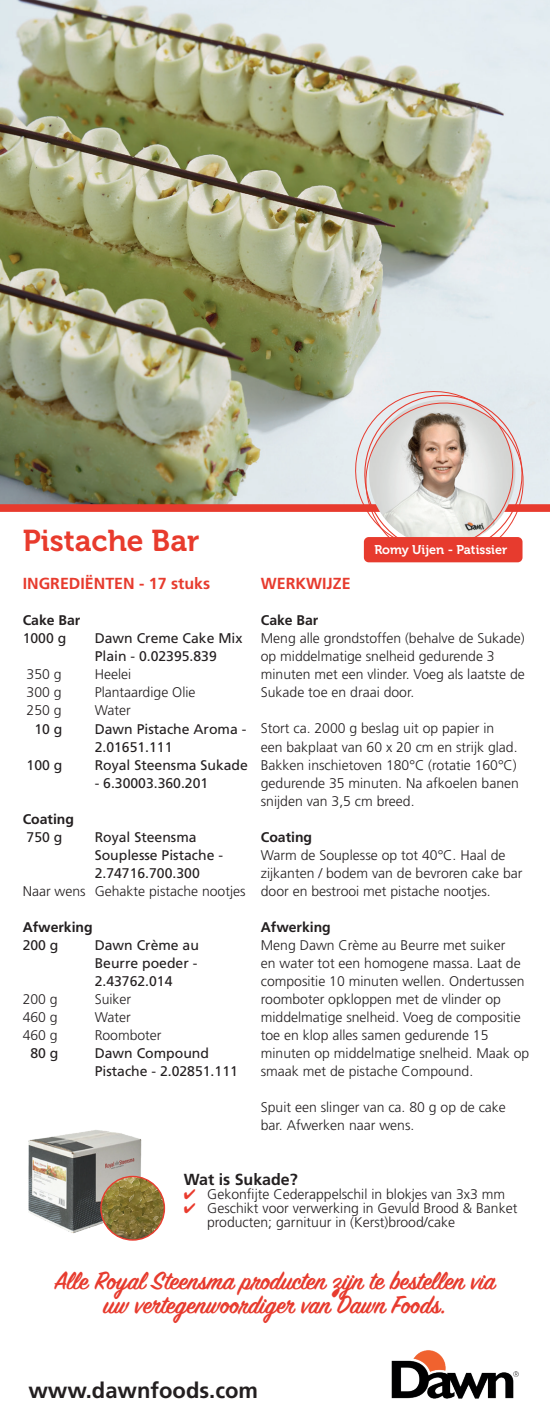
<style>
.page{position:relative;width:550px;height:1418px;background:#fff}
.page>*{position:absolute;margin:0;border:0;box-sizing:border-box;transform-origin:0 0}
.t1{font:30px "Museo 700";color:#e83b2d}
.t2{font:28px/24px "Sign Painter House Script Bd";color:#e73b2e;text-align:center}
.t3{font:700 22px "Frutiger LT Std";color:#231f20}
.t4{font:700 16px "Frutiger LT Std";color:#e73b2e}
.t5{font:700 16px "Frutiger LT Std";color:#231f20}
.t6{font:300 14px/18px "Frutiger LT Std";color:#231f20}
.t7{font:14px/18px "Frutiger LT Std";color:#231f20}
.t8{font:700 14px "Frutiger LT Std";color:#231f20}
.t9{font:12.6px "Museo 700";color:#fff}
.s1{color:#e93b2e}
</style>
<div class="page">
<img style="left:0;top:0;width:550px;height:504px">
<svg style="left:0;top:504px;width:550px;height:8px"></svg>
<img style="left:391px;top:1350px;width:128px;height:49px">
<svg style="left:345px;top:381px;width:178px;height:131px"></svg>
<svg style="left:355px;top:385px;width:177px;height:7px"></svg>
<svg style="left:355px;top:392px;width:179px;height:171px"></svg>
<div style="left:364px;top:537px;width:158px;height:25px;background:#e73b2e;border-radius:5px"></div>
<img style="left:28px;top:1130px;width:119px;height:111px">
<img style="left:101px;top:1176px;width:63px;height:63px;border-radius:32px">
<div style="left:100px;top:1175px;width:65px;height:65px;border:1px solid #e93c2f;border-radius:50%"></div>
<h1 class="t1" style="left:23px;top:524px;width:178px">Pistache Bar</h1>
<p class="t4" style="left:23px;top:574px;width:189px">INGREDIËNTEN - 17 stuks</p>
<p class="t8" style="left:23px;top:612px;width:59px">Cake Bar</p>
<p class="t7" style="left:23px;top:629px;width:45px">1000 g</p>
<p class="t7" style="left:95px;top:629px;width:149px">Dawn Creme Cake Mix<br>Plain - 0.02395.839</p>
<p class="t6" style="left:27px;top:666px;width:37px">350 g</p>
<p class="t6" style="left:95px;top:666px;width:38px">Heelei</p>
<p class="t6" style="left:27px;top:684px;width:37px">300 g</p>
<p class="t6" style="left:95px;top:684px;width:102px">Plantaardige Olie</p>
<p class="t6" style="left:27px;top:702px;width:37px">250 g</p>
<p class="t6" style="left:95px;top:702px;width:38px">Water</p>
<p class="t7" style="left:34px;top:719px;width:30px">10 g</p>
<p class="t7" style="left:95px;top:719px;width:153px">Dawn Pistache Aroma -<br>2.01651.111</p>
<p class="t7" style="left:27px;top:755px;width:37px">100 g</p>
<p class="t7" style="left:95px;top:755px;width:155px">Royal Steensma Sukade</p>
<p class="t7" style="left:95px;top:773px;width:115px">- 6.30003.360.201</p>
<p class="t8" style="left:23px;top:810px;width:53px">Coating</p>
<p class="t7" style="left:27px;top:827px;width:37px">750 g</p>
<p class="t7" style="left:95px;top:827px;width:130px">Royal Steensma<br>Souplesse Pistache -<br>2.74716.700.300</p>
<p class="t6" style="left:23px;top:882px;width:224px">Naar wens Gehakte pistache nootjes</p>
<p class="t8" style="left:23px;top:918px;width:72px">Afwerking</p>
<p class="t7" style="left:23px;top:935px;width:37px">200 g</p>
<p class="t7" style="left:95px;top:935px;width:106px;text-align:justify">Dawn Crème au Beurre poeder - 2.43762.014</p>
<p class="t6" style="left:23px;top:990px;width:37px">200 g</p>
<p class="t6" style="left:95px;top:990px;width:38px">Suiker</p>
<p class="t6" style="left:23px;top:1008px;width:37px">460 g</p>
<p class="t6" style="left:95px;top:1008px;width:38px">Water</p>
<p class="t6" style="left:23px;top:1026px;width:37px">460 g</p>
<p class="t6" style="left:95px;top:1026px;width:68px">Roomboter</p>
<p class="t7" style="left:30px;top:1043px;width:30px">80 g</p>
<p class="t7" style="left:95px;top:1043px;width:145px">Dawn Compound<br>Pistache - 2.02851.111</p>
<p class="t9" style="left:374px;top:542px;width:134px">Romy Uijen - Patissier</p>
<p class="t4" style="left:261px;top:574px;width:91px">WERKWIJZE</p>
<p class="t8" style="left:261px;top:612px;width:59px">Cake Bar</p>
<p class="t6" style="left:261px;top:630px;width:266px">Meng alle grondstoffen (behalve de Sukade) op middelmatige snelheid gedurende 3 minuten met een vlinder. Voeg als laatste de Sukade toe en draai door.</p>
<p class="t6" style="left:261px;top:720px;width:260px">Stort ca. 2000 g beslag uit op papier in een bakplaat van 60 x 20 cm en strijk glad.<br>Bakken inschietoven 180°C (rotatie 160°C) gedurende 35 minuten. Na afkoelen banen snijden van 3,5 cm breed.</p>
<p class="t8" style="left:261px;top:828px;width:53px">Coating</p>
<p class="t6" style="left:261px;top:846px;width:263px">Warm de Souplesse op tot 40°C. Haal de zijkanten / bodem van de bevroren cake bar door en bestrooi met pistache nootjes.</p>
<p class="t8" style="left:261px;top:918px;width:72px">Afwerking</p>
<p class="t6" style="left:261px;top:936px;width:270px">Meng Dawn Crème au Beurre met suiker<br>en water tot een homogene massa. Laat de compositie 10 minuten wellen. Ondertussen roomboter opkloppen met de vlinder op middelmatige snelheid. Voeg de compositie toe en klop alles samen gedurende 15 minuten op middelmatige snelheid. Maak op smaak met de pistache Compound.</p>
<p class="t6" style="left:261px;top:1098px;width:247px">Spuit een slinger van ca. 80 g op de cake bar. Afwerken naar wens.</p>
<p class="t5" style="left:184px;top:1169px;width:116px">Wat is Sukade?</p>
<p class="t6" style="left:184px;top:1184px;width:323px"><span class="s1">✔</span> Gekonfijte Cederappelschil in blokjes van 3x3 mm</p>
<p class="t6" style="left:207px;top:1200px;width:312px;line-height:14px;text-indent:-23px"><span class="s1">✔</span> Geschikt voor verwerking in Gevuld Brood &amp; Banket producten; garnituur in (Kerst)brood/cake</p>
<h2 class="t2" style="left:54px;top:1271px;width:443px">Alle Royal Steensma producten zijn te bestellen via uw vertegenwoordiger van Dawn Foods.</h2>
<h3 class="t3" style="left:28px;top:1376px;width:231px">www.dawnfoods.com</h3>
</div>
